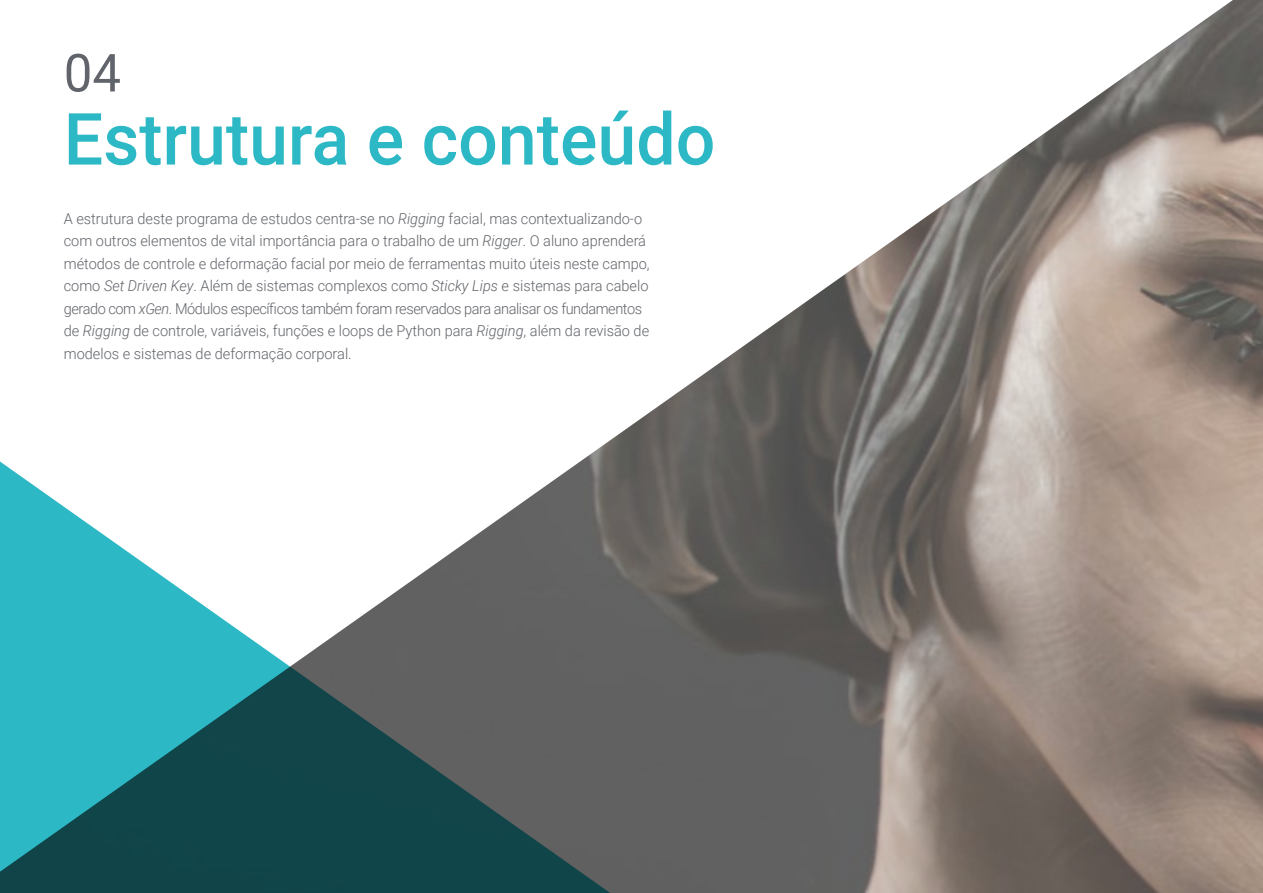
<style>
.page{position:relative;width:1263px;height:893px;background:#fff}
.page>*{position:absolute;margin:0;border:0;box-sizing:border-box;transform-origin:0 0}
.t1{font:500 72px "Roboto";color:#2db8c5}
.t2{font:52.5px "Roboto";color:#61646a}
.t3{font:300 15px/22.5px "Roboto";color:#61646a}
.s1{font-style:italic}
</style>
<div class="page">
<img style="left:602px;top:0;width:661px;height:893px">
<svg style="left:0;top:446px;width:640px;height:447px"></svg>
<h2 class="t2" style="left:64px;top:36px;width:59px">04</h2>
<h1 class="t1" style="left:64px;top:89px;width:653px">Estrutura e conteúdo</h1>
<p class="t3" style="left:64px;top:207px;width:587px">A estrutura deste programa de estudos centra-se no <span class="s1">Rigging</span> facial, mas contextualizando-o com outros elementos de vital importância para o trabalho de um <span class="s1">Rigger</span>. O aluno aprenderá métodos de controle e deformação facial por meio de ferramentas muito úteis neste campo, como <span class="s1">Set Driven Key</span>. Além de sistemas complexos como <span class="s1">Sticky Lips</span> e sistemas para cabelo gerado com <span class="s1">xGen</span>. Módulos específicos também foram reservados para analisar os fundamentos de <span class="s1">Rigging</span> de controle, variáveis, funções e loops de Python para <span class="s1">Rigging</span>, além da revisão de modelos e sistemas de deformação corporal.</p>
</div>
